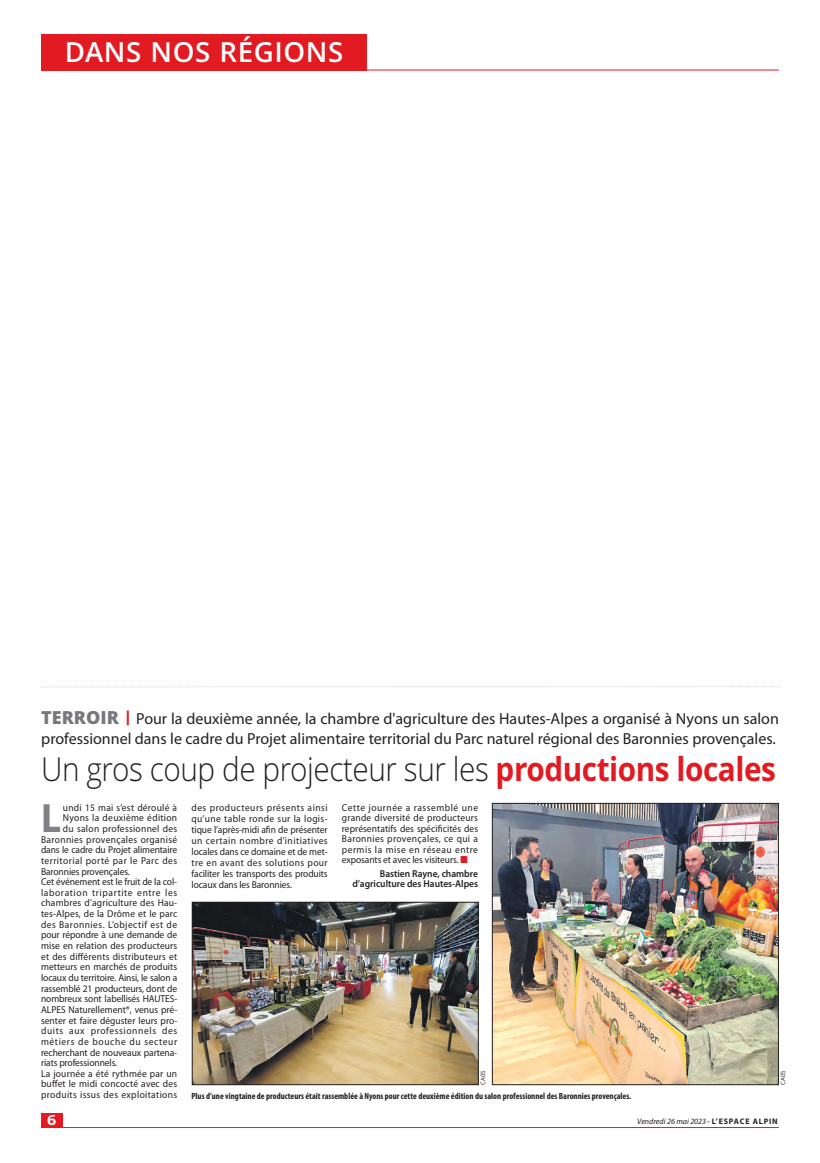
<style>
.page{position:relative;width:820px;height:1163px;background:#fff}
.page>*{position:absolute;margin:0;border:0;box-sizing:border-box;transform-origin:0 0}
.t1{font:700 41.1px "Myriad Pro";color:#808285;scale:.95 1}
.t2{font:300 33px "Open Sans";letter-spacing:-.015em;color:#231f20;scale:.9 1}
.t3{font:600 27.6px "Open Sans";letter-spacing:.02em;color:#fff}
.t4{font:16px/20px "Myriad Pro";color:#231f20}
.t5{font:700 14px "Open Sans";color:#fff;scale:1.15 1}
.t6{font:10px/10.6px "Myriad Pro";letter-spacing:.015em;color:#231f20;text-align:justify;scale:.95 1}
.t7{font:10px "Myriad Pro";letter-spacing:-.01em;color:#231f20;scale:.95 1}
.t8{font:600 10px/10.5px "Myriad Pro";color:#231f20;text-align:right;scale:.95 1}
.t9{font:10px "Myriad Pro";letter-spacing:.035em;color:#231f20;scale:.95 1}
.t10{font:10px "Myriad Pro";letter-spacing:.05em;color:#231f20;scale:.95 1}
.t11{font:700 condensed 9px "Myriad Pro";color:#231f20}
.t12{font:italic 8px "Myriad Pro";color:#231f20}
.t13{font:6px "Open Sans";color:#231f20}
.s1{font-family:"Open Sans";font-weight:800;font-size:18px;color:#76787b}
.s2{font-family:"Open Sans";font-weight:800;font-size:15px;color:#e21a21}
.s3{font-weight:700;color:#e21a21}
.s4{color:#e21a21}
.s5{font-weight:600;font-style:normal}
.s6{font-weight:700;font-style:normal}
</style>
<div class="page">
<div style="left:41px;top:1112px;width:22px;height:15px;background:#e21a21"></div>
<hr style="left:41px;top:1127px;width:737px;height:1px;background:#e21a21">
<hr style="left:41px;top:70px;width:737px;height:1px;background:#e21a21">
<div style="left:41px;top:34px;width:326px;height:36px;background:#e21a21"></div>
<svg style="left:41px;top:686px;width:739px;height:1px"></svg>
<img style="left:494px;top:805px;width:282px;height:277px">
<div style="left:492px;top:803px;width:286px;height:281px;border:1px solid #231f20"></div>
<img style="left:194px;top:903px;width:282px;height:179px">
<div style="left:192px;top:901px;width:286px;height:183px;border:1px solid #231f20"></div>
<p class="t3" style="left:65px;top:36px;width:280px">DANS NOS RÉGIONS</p>
<p class="t4" style="left:41px;top:709px;width:738px"><span class="s1">TERROIR</span> <span class="s2">|</span> Pour la deuxième année, la chambre d'agriculture des Hautes-Alpes a organisé à Nyons un salon professionnel dans le cadre du Projet alimentaire territorial du Parc naturel régional des Baronnies provençales.</p>
<p class="t2" style="left:41px;top:755px;width:817px">Un gros coup de projecteur sur les <span class="s3">productions locales</span></p>
<p class="t6" style="left:342px;top:802px;width:145px">Cette journée a rassemblé une grande diversité de producteurs représentatifs des spécificités des Baronnies provençales, ce qui a permis la mise en réseau entre exposants et avec les visiteurs. <span class="s4">■</span></p>
<p class="t8" style="left:352px;top:868px;width:134px">Bastien Rayne, chambre d’agriculture des Hautes-Alpes</p>
<p class="t1" style="left:41px;top:793px;width:23px">L</p>
<p class="t6" style="left:63px;top:802px;width:122px">undi 15 mai s’est déroulé à</p>
<p class="t6" style="left:191px;top:802px;width:145px;line-height:11px">des producteurs présents ainsi qu’une table ronde sur la logis&shy;tique l’après-midi afin de présenter un certain nombre d’initiatives locales dans ce domaine et de met&shy;tre en avant des solutions pour faciliter les transports des produits locaux dans les Baronnies.</p>
<p class="t6" style="left:63px;top:813px;width:122px">Nyons la deuxième édition</p>
<p class="t6" style="left:63px;top:824px;width:122px">du salon professionnel des</p>
<p class="t9" style="left:41px;top:835px;width:145px">Baronnies provençales organisé</p>
<p class="t7" style="left:41px;top:846px;width:145px">dans le cadre du Projet alimentaire</p>
<p class="t10" style="left:41px;top:856px;width:145px">territorial porté par le Parc des</p>
<p class="t7" style="left:41px;top:867px;width:95px">Baronnies provençales.</p>
<p class="t6" style="left:41px;top:877px;width:145px">Cet événement est le fruit de la col&shy;laboration tripartite entre les chambres d’agriculture des Hau&shy;tes-Alpes, de la Drôme et le parc des Baronnies. L’objectif est de pour répondre à une demande de mise en relation des producteurs et des différents distributeurs et metteurs en marchés de produits locaux du territoire. Ainsi, le salon a rassemblé 21 producteurs, dont de nombreux sont labellisés HAUTES-ALPES Naturellement®, venus pré&shy;senter et faire déguster leurs pro&shy;duits aux professionnels des métiers de bouche du secteur recherchant de nouveaux partena&shy;riats professionnels.</p>
<p class="t6" style="left:41px;top:1068px;width:145px">La journée a été rythmée par un buffet le midi concocté avec des produits issus des exploitations</p>
<p class="t13" style="left:479px;top:1084px;width:16px;rotate:-90deg">CA05</p>
<p class="t13" style="left:779px;top:1084px;width:16px;rotate:-90deg">CA05</p>
<p class="t11" style="left:191px;top:1092px;width:441px">Plus d’une vingtaine de producteurs était rassemblée à Nyons pour cette deuxième édition du salon professionnel des Baronnies provençales.</p>
<p class="t5" style="left:47px;top:1114px;width:9px">6</p>
<p class="t12" style="left:637px;top:1116px;width:142px">Vendredi 26 mai 2023 <span class="s5">-</span> <span class="s6">L’ESPACE ALPIN</span></p>
</div>
